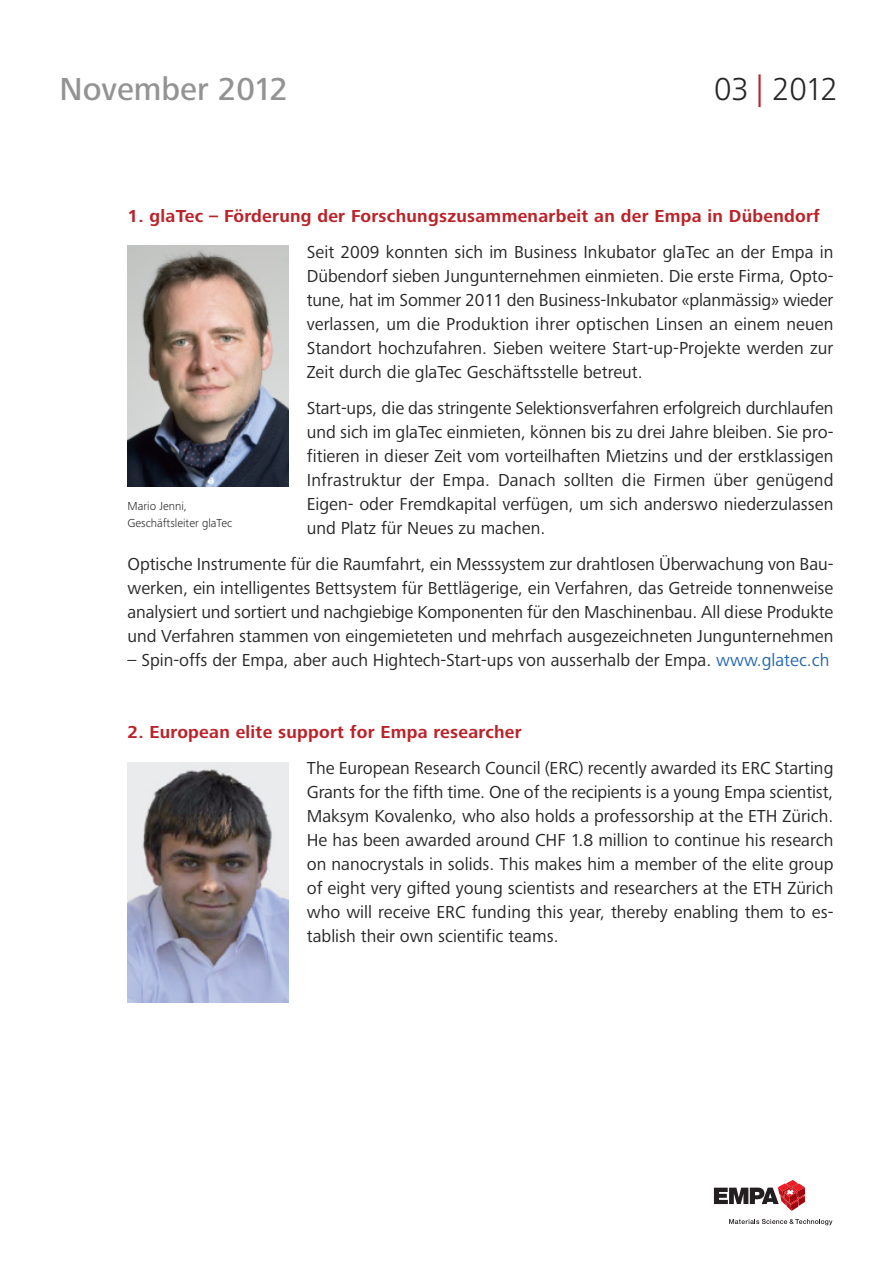
<style>
.page{position:relative;width:893px;height:1263px;background:#fff}
.page>*{position:absolute;margin:0;border:0;box-sizing:border-box;transform-origin:0 0}
.t1{font:500 33px "Frutiger Next Pro";color:#939393}
.t2{font:300 33px "Frutiger Next Pro";letter-spacing:-.025em;color:#272627}
.t3{font:18px/24px "Frutiger Next Pro";color:#272627;text-align:justify}
.t4{font:700 18px "Frutiger Next Pro";letter-spacing:.015em;color:#ba2329}
.t5{font:300 12px/16.5px "Frutiger Next Pro";color:#272627}
.s1{color:#ba2329}
.s2{color:#2567b0}
</style>
<div class="page">
<svg style="left:714px;top:1180px;width:91px;height:31px"></svg>
<svg style="left:729px;top:1219px;width:103px;height:6px"></svg>
<img style="left:128px;top:246px;width:161px;height:240px">
<img style="left:128px;top:762px;width:161px;height:240px">
<h1 class="t1" style="left:60px;top:78px;width:230px">November 2012</h1>
<h1 class="t2" style="left:714px;top:78px;width:125px">03 <span class="s1">|</span> 2012</h1>
<p class="t4" style="left:128px;top:210px;width:694px">1. glaTec – Förderung der Forschungszusammenarbeit an der Empa in Dübendorf</p>
<p class="t3" style="left:307px;top:242px;width:528px">Seit 2009 konnten sich im Business Inkubator glaTec an der Empa in Dübendorf sieben Jungunternehmen einmieten. Die erste Firma, Opto&shy;tune, hat im Sommer 2011 den Business-Inkubator «planmässig» wieder verlassen, um die Produktion ihrer optischen Linsen an einem neuen Standort hochzufahren. Sieben weitere Start-up-Projekte werden zur Zeit durch die glaTec Geschäftsstelle betreut.</p>
<p class="t3" style="left:307px;top:398px;width:528px">Start-ups, die das stringente Selektionsverfahren erfolgreich durchlaufen und sich im glaTec einmieten, können bis zu drei Jahre bleiben. Sie pro&shy;fitieren in dieser Zeit vom vorteilhaften Mietzins und der erstklassigen Infrastruktur der Empa. Danach sollten die Firmen über genügend Eigen- oder Fremdkapital verfügen, um sich anderswo niederzulassen und Platz für Neues zu machen.</p>
<p class="t3" style="left:128px;top:554px;width:707px">Optische Instrumente für die Raumfahrt, ein Messsystem zur drahtlosen Überwachung von Bau&shy;werken, ein intelligentes Bettsystem für Bettlägerige, ein Verfahren, das Getreide tonnenweise analysiert und sortiert und nachgiebige Komponenten für den Maschinenbau. All diese Produkte und Verfahren stammen von eingemieteten und mehrfach ausgezeichneten Jungunternehmen</p>
<p class="t3" style="left:128px;top:650px;width:703px">– Spin-offs der Empa, aber auch Hightech-Start-ups von ausserhalb der Empa. <span class="s2">www.glatec.ch</span></p>
<p class="t5" style="left:128px;top:499px;width:106px">Mario Jenni,<br>Geschäftsleiter glaTec</p>
<p class="t4" style="left:128px;top:726px;width:396px">2. European elite support for Empa researcher</p>
<p class="t3" style="left:307px;top:758px;width:528px">The European Research Council (ERC) recently awarded its ERC Starting Grants for the fifth time. One of the recipients is a young Empa scientist, Maksym Kovalenko, who also holds a professorship at the ETH Zürich.<br>He has been awarded around CHF 1.8 million to continue his research on nanocrystals in solids. This makes him a member of the elite group of eight very gifted young scientists and researchers at the ETH Zürich who will receive ERC funding this year, thereby enabling them to es&shy;tablish their own scientific teams.</p>
</div>
